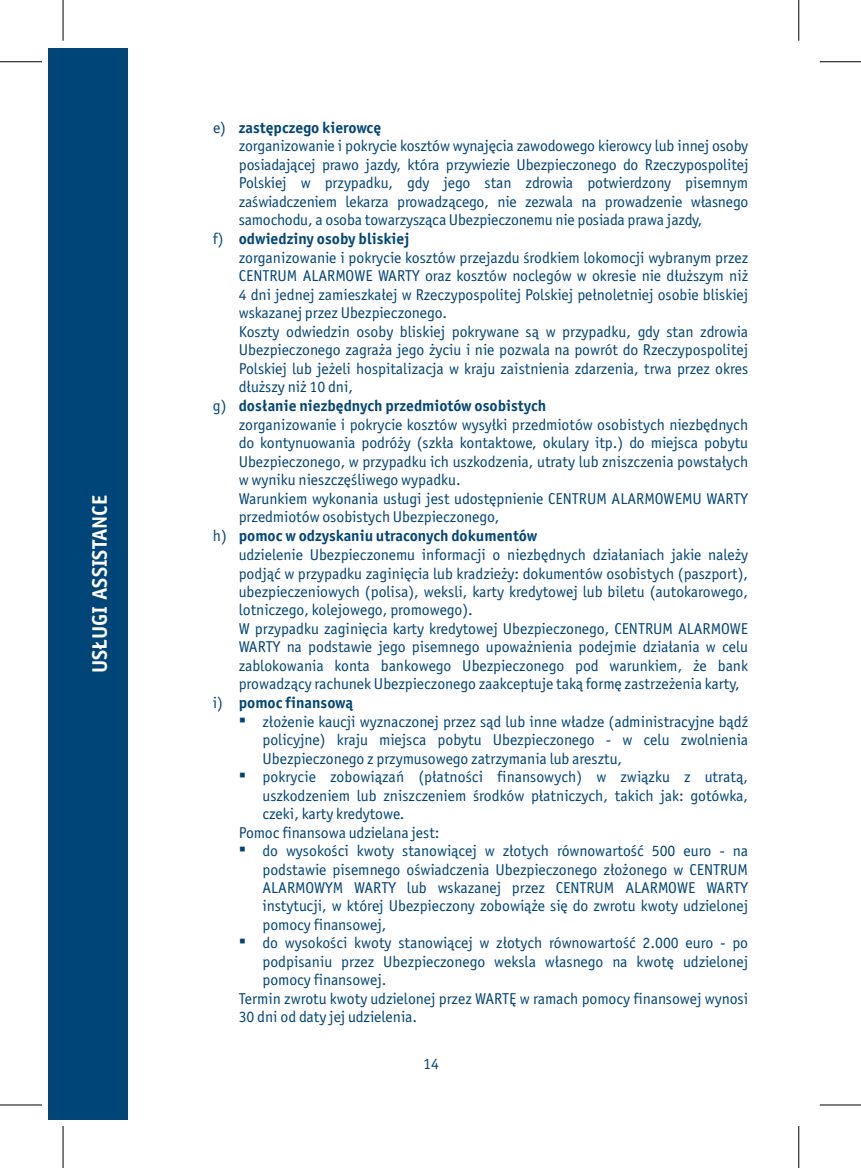
<style>
.page{position:relative;width:861px;height:1168px;background:#fff}
.page>*{position:absolute;margin:0;border:0;box-sizing:border-box;transform-origin:0 0}
.t1{font:700 21px "Officina Sans Pl";color:#fff}
.t2{font:21px "Tahoma";color:#004577}
.t3{font:15.75px "Officina Sans Pl";color:#004577}
.t4{font:15.75px "Officina Sans Pl";letter-spacing:-.02em;color:#004577}
.t5{font:700 15.75px "Officina Sans Pl";color:#004577}
.s1{font-weight:400}
</style>
<div class="page">
<div style="left:48px;top:48px;width:79px;height:1072px;background:#004577"></div>
<hr style="left:0;top:1104px;width:42px;height:1px;background:#000">
<hr style="left:63px;top:1126px;width:1px;height:42px;background:#000">
<hr style="left:0;top:61px;width:42px;height:1px;background:#000">
<hr style="left:63px;top:0;width:1px;height:41px;background:#000">
<hr style="left:819px;top:61px;width:41px;height:1px;background:#000">
<hr style="left:798px;top:0;width:1px;height:41px;background:#000">
<hr style="left:819px;top:1104px;width:41px;height:1px;background:#000">
<hr style="left:798px;top:1126px;width:1px;height:42px;background:#000">
<h1 class="t1" style="left:91px;top:673px;width:180px;rotate:-90deg">USŁUGI ASSISTANCE</h1>
<p class="t5" style="left:213px;top:121px;width:170px"><span class="s1">e)</span> zastępczego kierowcę</p>
<p class="t4" style="left:239px;top:140px;width:510px">zorganizowanie i pokrycie kosztów wynajęcia zawodowego kierowcy lub innej osoby</p>
<p class="t4" style="left:239px;top:158px;width:511px">posiadającej prawo jazdy, która przywiezie Ubezpieczonego do Rzeczypospolitej</p>
<p class="t3" style="left:239px;top:177px;width:511px">Polskiej w przypadku, gdy jego stan zdrowia potwierdzony pisemnym</p>
<p class="t4" style="left:239px;top:195px;width:510px">zaświadczeniem lekarza prowadzącego, nie zezwala na prowadzenie własnego</p>
<p class="t4" style="left:239px;top:214px;width:465px">samochodu, a osoba towarzysząca Ubezpieczonemu nie posiada prawa jazdy,</p>
<p class="t5" style="left:213px;top:233px;width:198px"><span class="s1">f)</span> odwiedziny osoby bliskiej</p>
<p class="t3" style="left:239px;top:252px;width:510px">zorganizowanie i pokrycie kosztów przejazdu środkiem lokomocji wybranym przez</p>
<p class="t3" style="left:239px;top:270px;width:510px">CENTRUM ALARMOWE WARTY oraz kosztów noclegów w okresie nie dłuższym niż</p>
<p class="t3" style="left:239px;top:288px;width:510px">4 dni jednej zamieszkałej w Rzeczypospolitej Polskiej pełnoletniej osobie bliskiej</p>
<p class="t3" style="left:239px;top:307px;width:210px">wskazanej przez Ubezpieczonego.</p>
<p class="t3" style="left:239px;top:325px;width:510px">Koszty odwiedzin osoby bliskiej pokrywane są w przypadku, gdy stan zdrowia</p>
<p class="t3" style="left:239px;top:344px;width:511px">Ubezpieczonego zagraża jego życiu i nie pozwala na powrót do Rzeczypospolitej</p>
<p class="t3" style="left:239px;top:362px;width:510px">Polskiej lub jeżeli hospitalizacja w kraju zaistnienia zdarzenia, trwa przez okres</p>
<p class="t3" style="left:239px;top:381px;width:116px">dłuższy niż 10 dni,</p>
<p class="t5" style="left:213px;top:400px;width:334px"><span class="s1">g)</span> dosłanie niezbędnych przedmiotów osobistych</p>
<p class="t3" style="left:239px;top:418px;width:510px">zorganizowanie i pokrycie kosztów wysyłki przedmiotów osobistych niezbędnych</p>
<p class="t3" style="left:239px;top:437px;width:510px">do kontynuowania podróży (szkła kontaktowe, okulary itp.) do miejsca pobytu</p>
<p class="t3" style="left:239px;top:455px;width:510px">Ubezpieczonego, w przypadku ich uszkodzenia, utraty lub zniszczenia powstałych</p>
<p class="t3" style="left:239px;top:474px;width:223px">w wyniku nieszczęśliwego wypadku.</p>
<p class="t3" style="left:239px;top:492px;width:510px">Warunkiem wykonania usługi jest udostępnienie CENTRUM ALARMOWEMU WARTY</p>
<p class="t3" style="left:239px;top:511px;width:262px">przedmiotów osobistych Ubezpieczonego,</p>
<p class="t5" style="left:213px;top:530px;width:326px"><span class="s1">h)</span> pomoc w odzyskaniu utraconych dokumentów</p>
<p class="t3" style="left:239px;top:549px;width:510px">udzielenie Ubezpieczonemu informacji o niezbędnych działaniach jakie należy</p>
<p class="t3" style="left:239px;top:567px;width:510px">podjąć w przypadku zaginięcia lub kradzieży: dokumentów osobistych (paszport),</p>
<p class="t3" style="left:239px;top:585px;width:510px">ubezpieczeniowych (polisa), weksli, karty kredytowej lub biletu (autokarowego,</p>
<p class="t3" style="left:239px;top:604px;width:236px">lotniczego, kolejowego, promowego).</p>
<p class="t3" style="left:239px;top:622px;width:510px">W przypadku zaginięcia karty kredytowej Ubezpieczonego, CENTRUM ALARMOWE</p>
<p class="t3" style="left:239px;top:641px;width:510px">WARTY na podstawie jego pisemnego upoważnienia podejmie działania w celu</p>
<p class="t3" style="left:238px;top:659px;width:510px">zablokowania konta bankowego Ubezpieczonego pod warunkiem, że bank</p>
<p class="t3" style="left:238px;top:678px;width:502px">prowadzący rachunek Ubezpieczonego zaakceptuje taką formę zastrzeżenia karty,</p>
<p class="t5" style="left:213px;top:697px;width:142px"><span class="s1">i)</span> pomoc finansową</p>
<p class="t3" style="left:262px;top:715px;width:487px">złożenie kaucji wyznaczonej przez sąd lub inne władze (administracyjne bądź</p>
<p class="t3" style="left:262px;top:734px;width:487px">policyjne) kraju miejsca pobytu Ubezpieczonego - w celu zwolnienia</p>
<p class="t3" style="left:262px;top:752px;width:361px">Ubezpieczonego z przymusowego zatrzymania lub aresztu,</p>
<p class="t3" style="left:262px;top:771px;width:487px">pokrycie zobowiązań (płatności finansowych) w związku z utratą,</p>
<p class="t3" style="left:262px;top:789px;width:487px">uszkodzeniem lub zniszczeniem środków płatniczych, takich jak: gotówka,</p>
<p class="t3" style="left:262px;top:808px;width:143px">czeki, karty kredytowe.</p>
<p class="t3" style="left:238px;top:826px;width:202px">Pomoc finansowa udzielana jest:</p>
<p class="t3" style="left:262px;top:844px;width:487px">do wysokości kwoty stanowiącej w złotych równowartość 500 euro - na</p>
<p class="t3" style="left:262px;top:863px;width:487px">podstawie pisemnego oświadczenia Ubezpieczonego złożonego w CENTRUM</p>
<p class="t3" style="left:262px;top:881px;width:487px">ALARMOWYM WARTY lub wskazanej przez CENTRUM ALARMOWE WARTY</p>
<p class="t3" style="left:262px;top:900px;width:487px">instytucji, w której Ubezpieczony zobowiąże się do zwrotu kwoty udzielonej</p>
<p class="t3" style="left:262px;top:918px;width:125px">pomocy finansowej,</p>
<p class="t3" style="left:262px;top:937px;width:487px">do wysokości kwoty stanowiącej w złotych równowartość 2.000 euro - po</p>
<h1 class="t2" style="left:238px;top:711px;width:9px">▪</h1>
<h1 class="t2" style="left:238px;top:766px;width:9px">▪</h1>
<h1 class="t2" style="left:238px;top:840px;width:9px">▪</h1>
<h1 class="t2" style="left:238px;top:932px;width:9px">▪</h1>
<p class="t3" style="left:262px;top:955px;width:487px">podpisaniu przez Ubezpieczonego weksla własnego na kwotę udzielonej</p>
<p class="t3" style="left:262px;top:974px;width:125px">pomocy finansowej.</p>
<p class="t3" style="left:238px;top:992px;width:510px">Termin zwrotu kwoty udzielonej przez WARTĘ w ramach pomocy finansowej wynosi</p>
<p class="t3" style="left:238px;top:1011px;width:180px">30 dni od daty jej udzielenia.</p>
<p class="t3" style="left:423px;top:1058px;width:17px">14</p>
</div>
